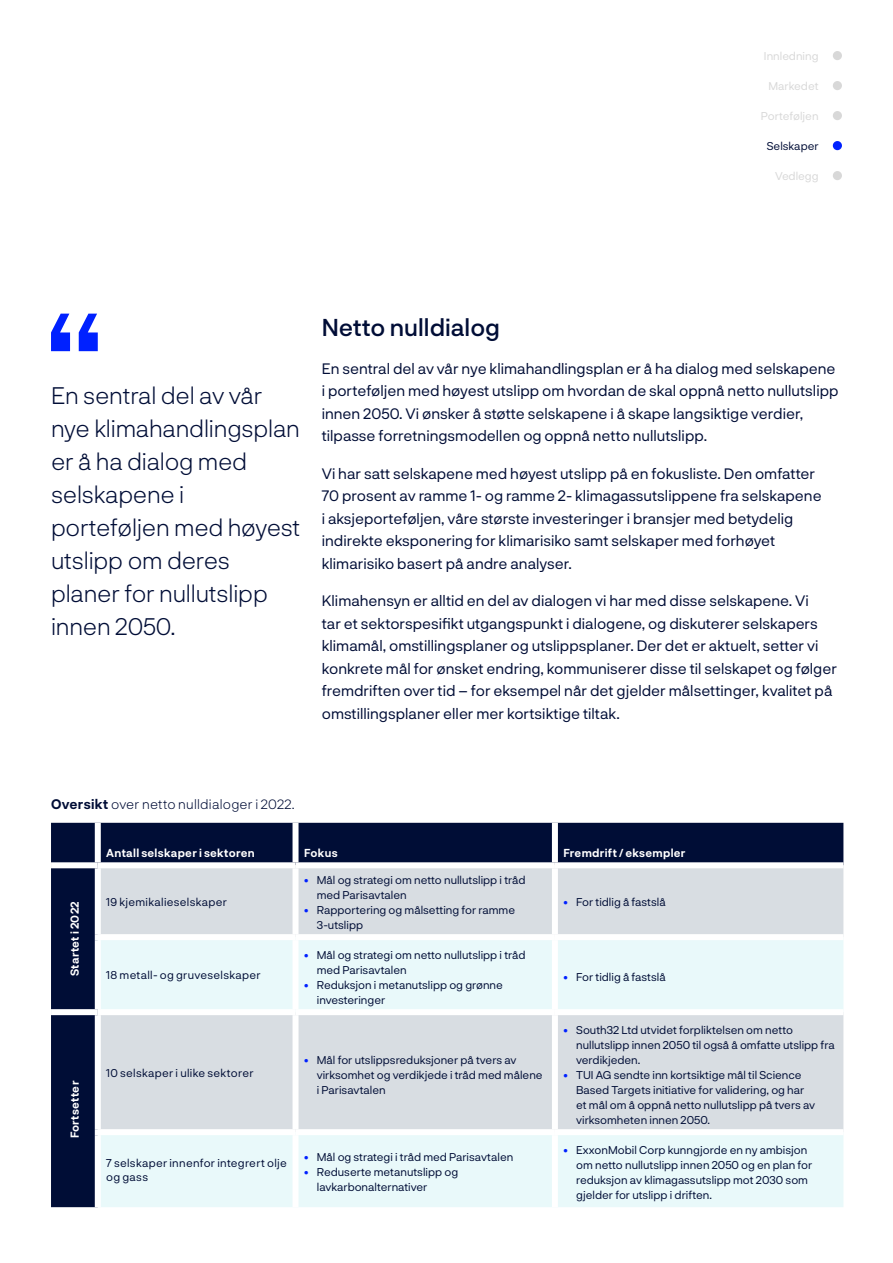
<style>
.page{position:relative;width:893px;height:1263px;background:#fff}
.page>*{position:absolute;margin:0;border:0;box-sizing:border-box;transform-origin:0 0}
.t1{font:300 24px/33px "Neurial Grotesk";letter-spacing:-.01em;color:#000d36}
.t2{font:500 24px "Neurial Grotesk";color:#000d36}
.Brødtekst{font:15px/22.5px "Neurial Grotesk";color:#000d36}
.Heading_Tabell{font:300 13.5px "Neurial Grotesk";letter-spacing:.015em;color:#000d36}
.Tabell_Venstre_Midna{font:11.25px/15px "Neurial Grotesk";color:#000d36}
.Tabell_Venstre_Midna-2{font:11.25px/13.5px "Neurial Grotesk";letter-spacing:.025em;color:#000d36}
.Tabell_Venstre_Midna-3{font:700 11.25px "Neurial Grotesk";letter-spacing:.025em;color:#fff}
.t3{font:11.25px "Neurial Grotesk";color:#d8d8d8}
.s1{font-weight:700}
.s2{color:#0021ff}
</style>
<div class="page">
<div style="left:51px;top:823px;width:792px;height:384px;background:#000d36"></div>
<div style="left:101px;top:868px;width:742px;height:66px;background:#d8dde2"></div>
<svg style="left:101px;top:940px;width:742px;height:267px;background:#e1ecef"></svg>
<div style="left:95px;top:823px;width:6px;height:39px;background:#fff"></div>
<div style="left:293px;top:823px;width:6px;height:39px;background:#fff"></div>
<div style="left:552px;top:823px;width:6px;height:39px;background:#fff"></div>
<div style="left:51px;top:862px;width:47px;height:6px;background:#fff"></div>
<div style="left:98px;top:862px;width:198px;height:6px;background:#fff"></div>
<div style="left:95px;top:868px;width:6px;height:66px;background:#fff"></div>
<div style="left:296px;top:862px;width:259px;height:6px;background:#fff"></div>
<div style="left:293px;top:868px;width:6px;height:66px;background:#fff"></div>
<div style="left:555px;top:862px;width:288px;height:6px;background:#fff"></div>
<div style="left:552px;top:868px;width:6px;height:66px;background:#fff"></div>
<div style="left:95px;top:934px;width:201px;height:6px;background:#fff"></div>
<div style="left:95px;top:940px;width:6px;height:69px;background:#fff"></div>
<div style="left:296px;top:934px;width:259px;height:6px;background:#fff"></div>
<div style="left:293px;top:940px;width:6px;height:69px;background:#fff"></div>
<div style="left:555px;top:934px;width:288px;height:6px;background:#fff"></div>
<div style="left:552px;top:940px;width:6px;height:69px;background:#fff"></div>
<div style="left:51px;top:1009px;width:47px;height:6px;background:#fff"></div>
<div style="left:98px;top:1009px;width:198px;height:6px;background:#fff"></div>
<div style="left:95px;top:1015px;width:6px;height:114px;background:#fff"></div>
<div style="left:296px;top:1009px;width:259px;height:6px;background:#fff"></div>
<div style="left:293px;top:1015px;width:6px;height:114px;background:#fff"></div>
<div style="left:555px;top:1009px;width:288px;height:6px;background:#fff"></div>
<div style="left:552px;top:1015px;width:6px;height:114px;background:#fff"></div>
<div style="left:95px;top:1129px;width:201px;height:6px;background:#fff"></div>
<div style="left:95px;top:1135px;width:6px;height:72px;background:#fff"></div>
<div style="left:296px;top:1129px;width:259px;height:6px;background:#fff"></div>
<div style="left:293px;top:1135px;width:6px;height:72px;background:#fff"></div>
<div style="left:555px;top:1129px;width:288px;height:6px;background:#fff"></div>
<div style="left:552px;top:1135px;width:6px;height:72px;background:#fff"></div>
<svg style="left:51px;top:314px;width:47px;height:37px"></svg>
<div style="left:833px;top:51px;width:9px;height:9px;background:#d8d8d8;border-radius:50%"></div>
<div style="left:833px;top:81px;width:9px;height:9px;background:#d8d8d8;border-radius:50%"></div>
<div style="left:833px;top:111px;width:9px;height:9px;background:#d8d8d8;border-radius:50%"></div>
<div style="left:833px;top:141px;width:9px;height:9px;background:#0021ff;border-radius:50%"></div>
<div style="left:833px;top:171px;width:9px;height:9px;background:#d8d8d8;border-radius:50%"></div>
<p class="t3" style="left:764px;top:48px;width:56px">Innledning</p>
<p class="t3" style="left:768px;top:78px;width:52px">Markedet</p>
<p class="t3" style="left:761px;top:108px;width:59px">Porteføljen</p>
<p class="Tabell_Venstre_Midna" style="left:767px;top:138px;width:53px">Selskaper</p>
<p class="t3" style="left:775px;top:168px;width:45px">Vedlegg</p>
<h1 class="t1" style="left:51px;top:377px;width:251px">En sentral del av vår nye klimahandlingsplan er å ha dialog med selskapene i porteføljen med høyest utslipp om deres planer for nullutslipp innen 2050.</h1>
<h3 class="t2" style="left:322px;top:310px;width:180px">Netto nulldialog</h3>
<p class="Brødtekst" style="left:322px;top:356px;width:518px">En sentral del av vår nye klimahandlingsplan er å ha dialog med selskapene i porteføljen med høyest utslipp om hvordan de skal oppnå netto nullutslipp innen 2050. Vi ønsker å støtte selskapene i å skape langsiktige verdier, tilpasse forretningsmodellen og oppnå netto nullutslipp.</p>
<p class="Brødtekst" style="left:322px;top:461px;width:501px">Vi har satt selskapene med høyest utslipp på en fokusliste. Den omfatter 70 prosent av ramme 1- og ramme 2- klimagassutslippene fra selskapene i aksjeporteføljen, våre største investeringer i bransjer med betydelig indirekte eksponering for klimarisiko samt selskaper med forhøyet klimarisiko basert på andre analyser.</p>
<p class="Brødtekst" style="left:322px;top:589px;width:517px">Klimahensyn er alltid en del av dialogen vi har med disse selskapene. Vi<br>tar et sektorspesifikt utgangspunkt i dialogene, og diskuterer selskapers klimamål, omstillingsplaner og utslippsplaner. Der det er aktuelt, setter vi konkrete mål for ønsket endring, kommuniserer disse til selskapet og følger fremdriften over tid – for eksempel når det gjelder målsettinger, kvalitet på omstillingsplaner eller mer kortsiktige tiltak.</p>
<p class="Heading_Tabell" style="left:51px;top:794px;width:245px"><span class="s1">Oversikt</span> over netto nulldialoger i 2022.</p>
<p class="Tabell_Venstre_Midna-3" style="left:106px;top:845px;width:150px">Antall selskaper i sektoren</p>
<p class="Tabell_Venstre_Midna-3" style="left:304px;top:845px;width:35px">Fokus</p>
<p class="Tabell_Venstre_Midna-3" style="left:563px;top:845px;width:124px">Fremdrift / eksempler</p>
<p class="Tabell_Venstre_Midna-3" style="left:67px;top:976px;width:76px;rotate:-90deg">Startet i 2022</p>
<p class="Tabell_Venstre_Midna-2" style="left:106px;top:894px;width:122px">19 kjemikalieselskaper</p>
<p class="Tabell_Venstre_Midna-2" style="left:106px;top:968px;width:156px">18 metall- og gruveselskaper</p>
<p class="Tabell_Venstre_Midna" style="left:317px;top:871px;width:210px;text-indent:-13px"><span class="s2">•</span> Mål og strategi om netto nullutslipp i tråd med Parisavtalen</p>
<p class="Tabell_Venstre_Midna" style="left:317px;top:901px;width:200px;text-indent:-13px"><span class="s2">•</span> Rapportering og målsetting for ramme<br>3-utslipp</p>
<p class="Tabell_Venstre_Midna" style="left:317px;top:946px;width:210px;text-indent:-13px"><span class="s2">•</span> Mål og strategi om netto nullutslipp i tråd med Parisavtalen</p>
<p class="Tabell_Venstre_Midna" style="left:317px;top:976px;width:188px;text-indent:-13px"><span class="s2">•</span> Reduksjon i metanutslipp og grønne investeringer</p>
<p class="Tabell_Venstre_Midna-3" style="left:67px;top:1138px;width:59px;rotate:-90deg">Fortsetter</p>
<p class="Tabell_Venstre_Midna-2" style="left:106px;top:1065px;width:149px">10 selskaper i ulike sektorer</p>
<p class="Tabell_Venstre_Midna" style="left:317px;top:1051px;width:227px;text-indent:-13px"><span class="s2">•</span> Mål for utslippsreduksjoner på tvers av virksomhet og verdikjede i tråd med målene i Parisavtalen</p>
<p class="Tabell_Venstre_Midna-2" style="left:106px;top:1156px;width:182px">7 selskaper innenfor integrert olje og gass</p>
<p class="Tabell_Venstre_Midna" style="left:304px;top:1149px;width:211px"><span class="s2">•</span> Mål og strategi i tråd med Parisavtalen</p>
<p class="Tabell_Venstre_Midna" style="left:317px;top:1164px;width:143px;text-indent:-13px"><span class="s2">•</span> Reduserte metanutslipp og lavkarbonalternativer</p>
<p class="Tabell_Venstre_Midna" style="left:563px;top:894px;width:104px"><span class="s2">•</span> For tidlig å fastslå</p>
<p class="Tabell_Venstre_Midna" style="left:563px;top:969px;width:104px"><span class="s2">•</span> For tidlig å fastslå</p>
<p class="Tabell_Venstre_Midna" style="left:576px;top:1021px;width:260px;text-indent:-13px"><span class="s2">•</span> South32 Ltd utvidet forpliktelsen om netto nullutslipp innen 2050 til også å omfatte utslipp fra verdikjeden.</p>
<p class="Tabell_Venstre_Midna" style="left:576px;top:1066px;width:240px;text-indent:-13px"><span class="s2">•</span> TUI AG sendte inn kortsiktige mål til Science Based Targets initiative for validering, og har et mål om å oppnå netto nullutslipp på tvers av virksomheten innen 2050.</p>
<p class="Tabell_Venstre_Midna" style="left:576px;top:1141px;width:238px;text-indent:-13px"><span class="s2">•</span> ExxonMobil Corp kunngjorde en ny ambisjon om netto nullutslipp innen 2050 og en plan for reduksjon av klimagassutslipp mot 2030 som gjelder for utslipp i driften.</p>
</div>
